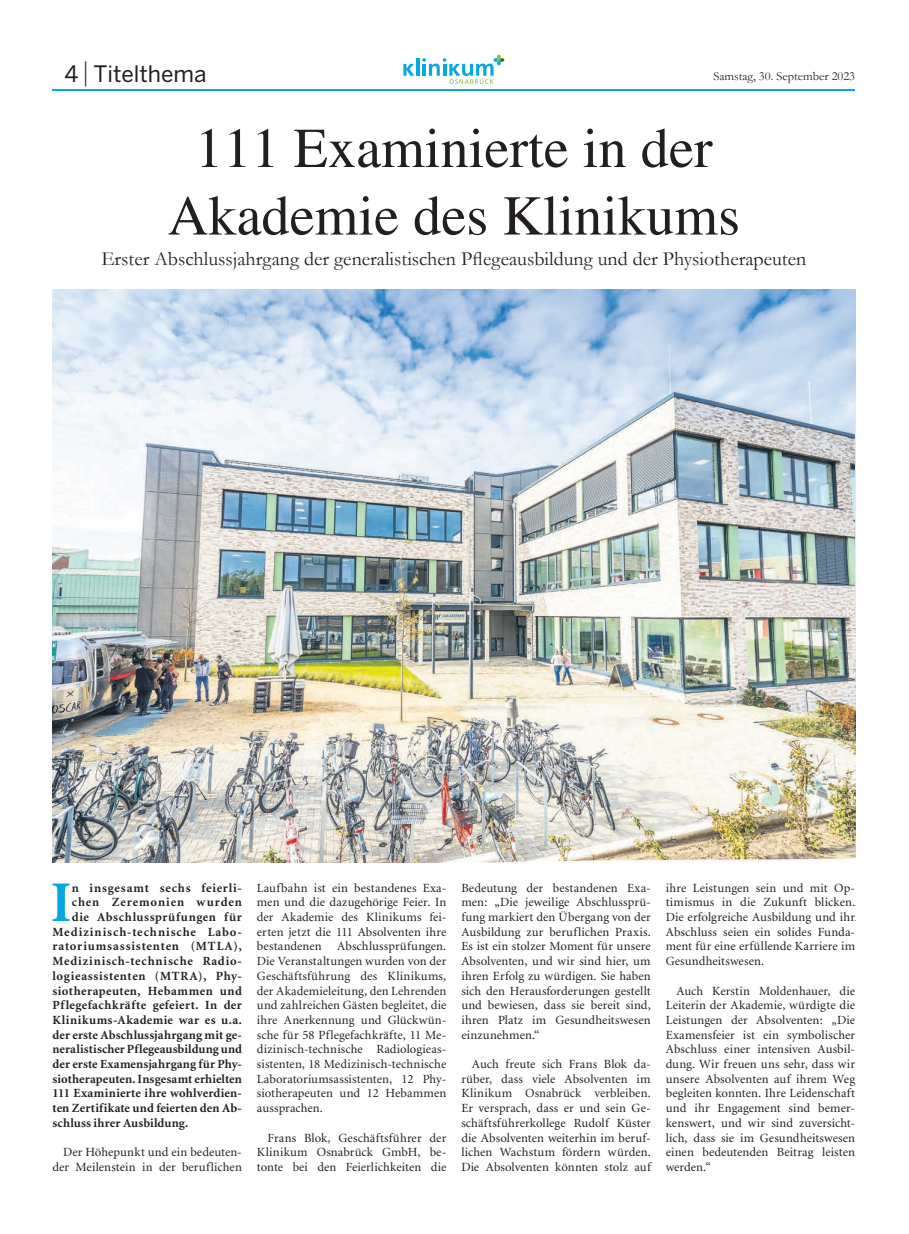
<style>
.page{position:relative;width:909px;height:1234px;background:#fff}
.page>*{position:absolute;margin:0;border:0;box-sizing:border-box;transform-origin:0 0}
.t1{font:700 57.75px "Minion";color:#06a8e1}
.t2{font:56.25px/67.5px "Times";color:#231f20;text-align:center}
.t3{font:22.5px "Benton Sans";color:#231f20}
.t4{font:20px "Garamond";color:#231f20}
.t5{font:12.5px/14.8px "Minion";letter-spacing:.005em;color:#231f20;text-align:justify}
.t6{font:700 12.5px "Minion";letter-spacing:.005em;color:#231f20}
.t7{font:700 12.5px "Minion";letter-spacing:.03em;color:#231f20}
.t8{font:700 12.5px "Minion";letter-spacing:.05em;color:#231f20}
.t9{font:700 12.5px "Minion";letter-spacing:.065em;color:#231f20}
.t10{font:700 12.5px "Minion";letter-spacing:.07em;color:#231f20}
.t11{font:700 12.5px "Minion";letter-spacing:.06em;color:#231f20}
.t12{font:12.5px "Garamond";color:#231f20}
.t13{font:700 12.5px "Minion";letter-spacing:.01em;color:#231f20}
.s1{font-family:"Poynter OS Text One";font-size:25px}
.s2{font-style:italic}
</style>
<div class="page">
<hr style="left:52px;top:89px;width:802px;height:2px;background:#06a8e1">
<hr style="left:416px;top:58px;width:3px;height:18px;background:#06a8e1">
<svg style="left:422px;top:55px;width:82px;height:29px"></svg>
<svg style="left:403px;top:64px;width:11px;height:12px"></svg>
<img style="left:52px;top:289px;width:802px;height:573px">
<hr style="left:854px;top:406px;width:1px;height:221px;background:#e6e7e9">
<h3 class="t3" style="left:64px;top:61px;width:144px">4 <span class="s1">|</span> Titelthema</h3>
<p class="t12" style="left:713px;top:68px;width:143px">Samstag, 30. September 2023</p>
<h2 class="t2" style="left:168px;top:114px;width:573px">111 Examinierte in der<br>Akademie des Klinikums</h2>
<h3 class="t4" style="left:101px;top:245px;width:706px">Erster Abschlussjahrgang der generalistischen Pflegeausbildung und der Physiotherapeuten</h3>
<h1 class="t1" style="left:51px;top:872px;width:23px">I</h1>
<p class="t9" style="left:72px;top:881px;width:172px">n insgesamt sechs feierli-</p>
<p class="t10" style="left:72px;top:895px;width:172px">chen Zeremonien wurden</p>
<p class="t8" style="left:72px;top:910px;width:172px">die Abschlussprüfungen für</p>
<p class="t10" style="left:52px;top:925px;width:191px">Medizinisch-technische Labo-</p>
<p class="t9" style="left:52px;top:939px;width:191px">ratoriumsassistenten (MTLA),</p>
<p class="t11" style="left:52px;top:954px;width:191px">Medizinisch-technische Radio-</p>
<p class="t8" style="left:52px;top:969px;width:191px">logieassistenten (MTRA), Phy-</p>
<p class="t7" style="left:52px;top:983px;width:191px">siotherapeuten, Hebammen und</p>
<p class="t7" style="left:52px;top:998px;width:191px">Pflegefachkräfte gefeiert. In der</p>
<p class="t7" style="left:52px;top:1013px;width:191px">Klinikums-Akademie war es u.a.</p>
<p class="t6" style="left:52px;top:1027px;width:191px">der erste Abschlussjahrgang mit ge-</p>
<p class="t6" style="left:52px;top:1042px;width:191px">neralistischer Pflegeausbildung und</p>
<p class="t6" style="left:52px;top:1057px;width:191px">der erste Examensjahrgang für Phy-</p>
<p class="t6" style="left:52px;top:1072px;width:191px">siotherapeuten. Insgesamt erhielten</p>
<p class="t7" style="left:52px;top:1086px;width:191px">111 Examinierte ihre wohlverdien-</p>
<p class="t6" style="left:52px;top:1101px;width:191px">ten Zertifikate und feierten den Ab-</p>
<p class="t13" style="left:52px;top:1116px;width:137px">schluss ihrer Ausbildung.</p>
<p class="t5" style="left:52px;top:1144px;width:191px;text-align:right">Der Höhepunkt und ein bedeuten&shy;der Meilenstein in der beruflichen</p>
<p class="t5" style="left:257px;top:880px;width:191px">Laufbahn ist ein bestandenes Exa&shy;men und die dazugehörige Feier. In der Akademie des Klinikums fei&shy;erten jetzt die 111 Absolventen ihre bestandenen Abschlussprüfungen.<br>Die Veranstaltungen wurden von der Geschäftsführung des Klinikums, der Akademieleitung, den Lehrenden und zahlreichen Gästen begleitet, die ihre Anerkennung und Glückwün&shy;sche für 58 Pflegefachkräfte, 11 Me&shy;dizinisch-technische Radiologieas&shy;sistenten, 18 Medizinisch-technische Laboratoriumsassistenten, 12 Phy&shy;siotherapeuten und 12 Hebammen aussprachen.</p>
<p class="t5" style="left:257px;top:1130px;width:191px;text-indent:11px">Frans Blok, Geschäftsführer der Klinikum Osnabrück GmbH, be&shy;tonte bei den Feierlichkeiten die</p>
<p class="t5" style="left:461px;top:880px;width:191px">Bedeutung der bestandenen Exa&shy;men: „Die jeweilige Abschlussprü&shy;fung markiert den Übergang von der Ausbildung zur beruflichen Praxis.<br>Es ist ein stolzer Moment für unsere Absolventen, und wir sind hier, um ihren Erfolg zu würdigen. Sie haben sich den Herausforderungen gestellt und bewiesen, dass sie bereit sind, ihren Platz im Gesundheitswesen einzunehmen.“</p>
<p class="t5" style="left:461px;top:1056px;width:191px;text-indent:11px">Auch freute sich Frans Blok da&shy;rüber, dass viele Absolventen im Klinikum Osnabrück verbleiben.<br>Er versprach, dass er und sein Ge&shy;schäftsführerkollege Rudolf Küster die Absolventen weiterhin im beruf&shy;lichen Wachstum fördern würden.<br>Die Absolventen könnten stolz auf</p>
<p class="t5" style="left:665px;top:880px;width:243px;text-align:left">ihre Leistungen sein und mit Op-<br>timismus in die Zukunft blicken.<span class="s2">Examinier </span>Die erfolgreiche Ausbildung und ihr<span class="s2">MTRA.<br></span>Abschluss seien ein solides Funda-<br>ment für eine erfüllende Karriere im Gesundheitswesen.</p>
<p class="t5" style="left:665px;top:983px;width:191px;text-indent:11px">Auch Kerstin Moldenhauer, die Leiterin der Akademie, würdigte die Leistungen der Absolventen: „Die Examensfeier ist ein symbolischer Abschluss einer intensiven Ausbil&shy;dung. Wir freuen uns sehr, dass wir unsere Absolventen auf ihrem Weg begleiten konnten. Ihre Leidenschaft und ihr Engagement sind bemer&shy;kenswert, und wir sind zuversicht&shy;lich, dass sie im Gesundheitswesen einen bedeutenden Beitrag leisten werden.“</p>
</div>
